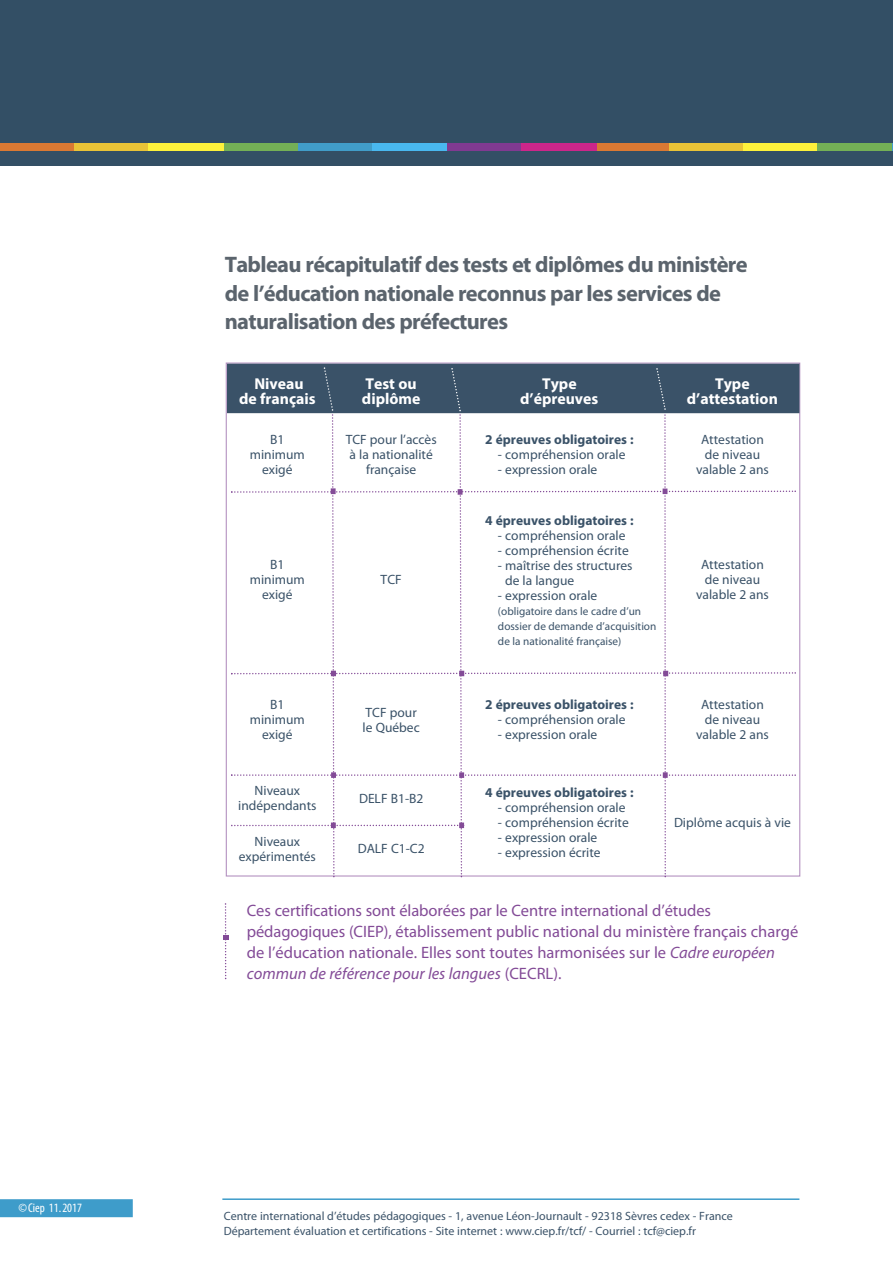
<style>
.page{position:relative;width:893px;height:1263px;background:#fff}
.page>*{position:absolute;margin:0;border:0;box-sizing:border-box;transform-origin:0 0}
.t1{font:700 22.5px/28.5px "Myriad Pro";letter-spacing:-.03em;color:#5b646d}
.t2{font:16.5px/21px "Myriad Pro";color:#834b97}
.t3{font:700 15.75px/15px "Myriad Pro";color:#fff;text-align:center}
.t4{font:13.5px/15px "Myriad Pro";color:#3a5268;text-align:center}
.t5{font:700 13.5px "Myriad Pro";color:#3a5268}
.t6{font:condensed 12.75px "Myriad Pro";color:#fff}
.t7{font:12px/15px "Myriad Pro";color:#3a5268}
.t8{font:11.25px/15px "Myriad Pro";color:#3a5268}
.s1{font-style:italic}
</style>
<div class="page">
<div style="left:0;top:0;width:893px;height:166px;background:#334f65"></div>
<div style="left:595px;top:143px;width:75px;height:7px;background:#da7933"></div>
<div style="left:669px;top:143px;width:75px;height:7px;background:#e9c337"></div>
<div style="left:743px;top:143px;width:75px;height:7px;background:#fdf13b"></div>
<div style="left:818px;top:143px;width:75px;height:7px;background:#74b056"></div>
<div style="left:224px;top:143px;width:75px;height:7px;background:#74b056"></div>
<div style="left:298px;top:143px;width:75px;height:7px;background:#419dc9"></div>
<div style="left:373px;top:143px;width:75px;height:7px;background:#49b8ef"></div>
<div style="left:447px;top:143px;width:75px;height:7px;background:#813a91"></div>
<div style="left:521px;top:143px;width:75px;height:7px;background:#cc268a"></div>
<div style="left:0;top:143px;width:75px;height:7px;background:#da7933"></div>
<div style="left:75px;top:143px;width:75px;height:7px;background:#e9c337"></div>
<div style="left:149px;top:143px;width:75px;height:7px;background:#fdf13b"></div>
<div style="left:227px;top:364px;width:572px;height:49px;background:#3a5268"></div>
<svg style="left:223px;top:903px;width:5px;height:76px"></svg>
<div style="left:0;top:1199px;width:133px;height:18px;background:#3e9cca"></div>
<hr style="left:222px;top:1198px;width:577px;height:2px;background:#3e9cca">
<svg style="left:230px;top:367px;width:566px;height:510px"></svg>
<p class="t6" style="left:18px;top:1203px;width:65px">©Ciep 11.2017</p>
<h1 class="t1" style="left:225px;top:252px;width:525px">Tableau récapitulatif des tests et diplômes du ministère de l’éducation nationale reconnus par les services de naturalisation des préfectures</h1>
<p class="t3" style="left:239px;top:377px;width:78px">Niveau<br>de français</p>
<p class="t3" style="left:362px;top:377px;width:60px;text-align:left">Test ou diplôme</p>
<p class="t3" style="left:520px;top:377px;width:80px">Type d’épreuves</p>
<p class="t3" style="left:687px;top:377px;width:93px">Type d’attestation</p>
<p class="t4" style="left:250px;top:433px;width:57px">B1 minimum exigé</p>
<p class="t4" style="left:346px;top:433px;width:93px">TCF pour l’accès à la nationalité française</p>
<p class="t5" style="left:485px;top:435px;width:150px">2 épreuves obligatoires :</p>
<p class="t4" style="left:696px;top:433px;width:74px">Attestation de niveau valable 2 ans</p>
<p class="t4" style="left:498px;top:448px;width:129px">- compréhension orale</p>
<p class="t4" style="left:498px;top:463px;width:101px">- expression orale</p>
<p class="t4" style="left:250px;top:558px;width:57px">B1 minimum exigé</p>
<p class="t4" style="left:381px;top:573px;width:23px">TCF</p>
<p class="t5" style="left:485px;top:515px;width:150px">4 épreuves obligatoires :</p>
<p class="t4" style="left:498px;top:529px;width:129px">- compréhension orale</p>
<p class="t4" style="left:498px;top:544px;width:132px">- compréhension écrite</p>
<p class="t4" style="left:505px;top:559px;width:129px;text-align:left;text-indent:-7px">- maîtrise des structures de la langue</p>
<p class="t4" style="left:498px;top:589px;width:101px">- expression orale</p>
<p class="t8" style="left:498px;top:604px;width:160px">(obligatoire dans le cadre d’un dossier de demande d’acquisition de la nationalité française)</p>
<p class="t4" style="left:696px;top:558px;width:74px">Attestation de niveau valable 2 ans</p>
<p class="t4" style="left:250px;top:698px;width:57px">B1 minimum exigé</p>
<p class="t4" style="left:363px;top:706px;width:59px;text-align:left">TCF pour le Québec</p>
<p class="t5" style="left:485px;top:700px;width:150px">2 épreuves obligatoires :</p>
<p class="t4" style="left:498px;top:713px;width:129px">- compréhension orale</p>
<p class="t4" style="left:498px;top:728px;width:101px">- expression orale</p>
<p class="t4" style="left:238px;top:784px;width:80px">Niveaux indépendants</p>
<p class="t4" style="left:359px;top:792px;width:66px">DELF B1-B2</p>
<p class="t5" style="left:485px;top:787px;width:150px">4 épreuves obligatoires :</p>
<p class="t4" style="left:498px;top:801px;width:129px">- compréhension orale</p>
<p class="t4" style="left:498px;top:816px;width:132px">- compréhension écrite</p>
<p class="t4" style="left:498px;top:831px;width:101px">- expression orale</p>
<p class="t4" style="left:498px;top:846px;width:104px">- expression écrite</p>
<p class="t4" style="left:239px;top:835px;width:79px">Niveaux expérimentés</p>
<p class="t4" style="left:358px;top:842px;width:69px">DALF C1-C2</p>
<p class="t4" style="left:696px;top:698px;width:74px">Attestation de niveau valable 2 ans</p>
<p class="t4" style="left:674px;top:816px;width:118px">Diplôme acquis à vie</p>
<p class="t2" style="left:247px;top:901px;width:553px">Ces certifications sont élaborées par le Centre international d’études pédagogiques (CIEP), établissement public national du ministère français chargé de l’éducation nationale. Elles sont toutes harmonisées sur le <span class="s1">Cadre européen commun de référence pour les langues</span> (CECRL).</p>
<p class="t7" style="left:224px;top:1209px;width:511px">Centre international d’études pédagogiques - 1, avenue Léon-Journault - 92318 Sèvres cedex - France<br>Département évaluation et certifications - Site internet : www.ciep.fr/tcf/ - Courriel : tcf@ciep.fr</p>
</div>
